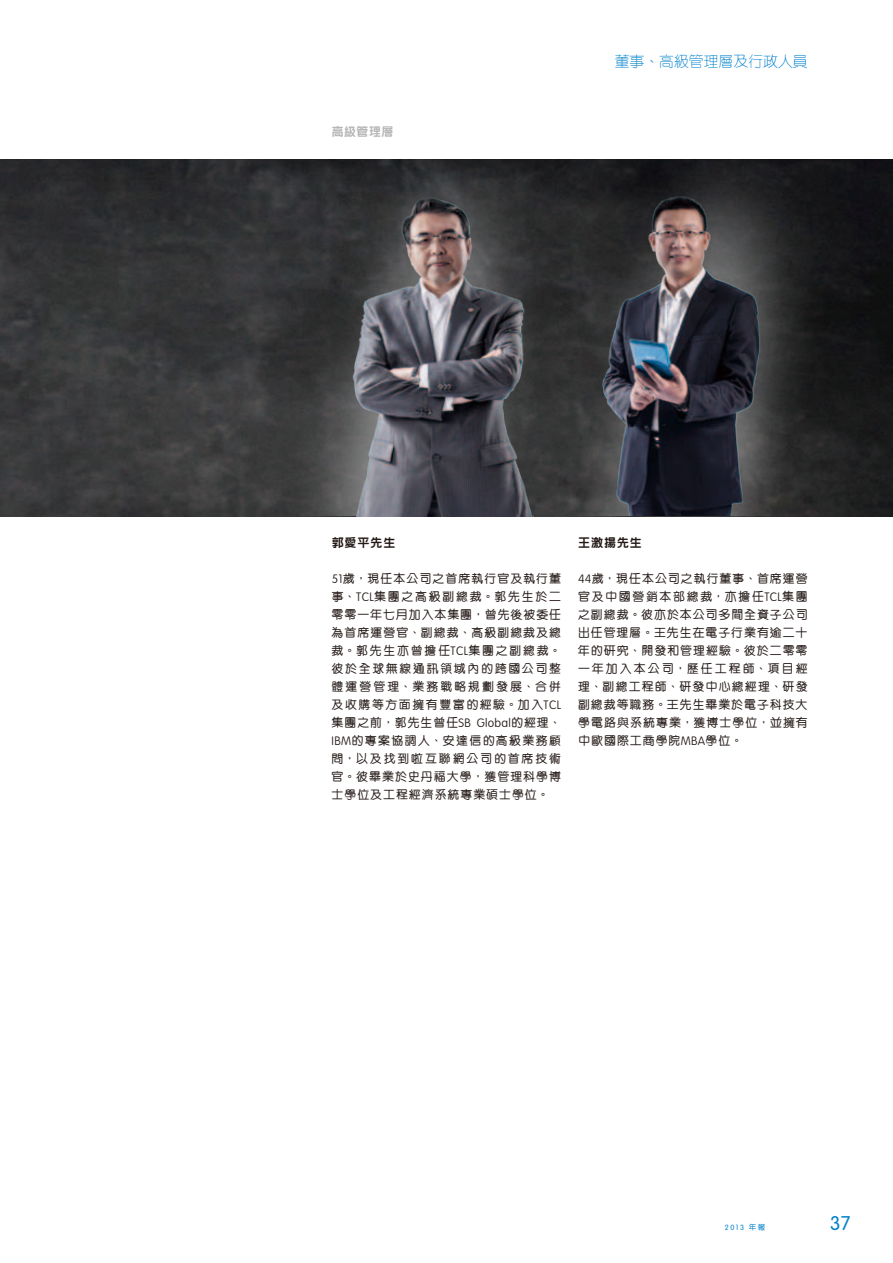
<style>
.page{position:relative;width:893px;height:1263px;background:#fff}
.page>*{position:absolute;margin:0;border:0;box-sizing:border-box;transform-origin:0 0}
.t1{font:300 19.5px "VAG Rounded Std";color:#0081cc}
.t2{font:300 15px "M Yuen HK";letter-spacing:-.01em;color:#0081cc}
.t3{font:500 12px/18px "M Yuen HK";letter-spacing:.08em;color:#231916;text-align:justify}
.t4{font:800 12px "M Yuen HK";letter-spacing:.075em;color:#231916}
.t5{font:800 12px "M Yuen HK";letter-spacing:.035em;color:#b6b6b7}
.t6{font:300 7.5px "VAG Rounded Std";color:#0081cc}
.s1{font-family:"VAG Rounded Std";font-weight:100}
.s2{font-family:"M Yuen HK";font-weight:500}
</style>
<div class="page">
<img style="left:0;top:159px;width:893px;height:357px">
<img style="left:561px;top:159px;width:270px;height:357px">
<img style="left:261px;top:159px;width:295px;height:357px">
<img style="left:343px;top:186px;width:191px;height:330px">
<img style="left:589px;top:181px;width:182px;height:335px">
<p class="t5" style="left:332px;top:123px;width:63px">高級管理層</p>
<p class="t2" style="left:615px;top:52px;width:195px">董事、高級管理層及行政人員</p>
<p class="t4" style="left:332px;top:533px;width:65px">郭愛平先生</p>
<p class="t3" style="left:331px;top:568px;width:231px"><span class="s1">51</span>歲，現任本公司之首席執行官及執行董事、<span class="s1">TCL</span>集團之高級副總裁。郭先生於二零零一年七月加入本集團，曾先後被委任為首席運營官、副總裁、高級副總裁及總裁。郭先生亦曾擔任<span class="s1">TCL</span>集團之副總裁。彼於全球無線通訊領域內的跨國公司整體運營管理、業務戰略規劃發展、合併及收購等方面擁有豐富的經驗。加入<span class="s1">TCL</span>集團之前，郭先生曾任<span class="s1">SB Global</span>的經理、<span class="s1">IBM</span>的專案協調人、安達信的高級業務顧問，以及找到啦互聯網公司的首席技術官。彼畢業於史丹福大學，獲管理科學博士學位及工程經濟系統專業碩士學位。</p>
<p class="t4" style="left:578px;top:533px;width:65px">王激揚先生</p>
<p class="t3" style="left:578px;top:568px;width:231px"><span class="s1">44</span>歲，現任本公司之執行董事、首席運營官及中國營銷本部總裁，亦擔任<span class="s1">TCL</span>集團之副總裁。彼亦於本公司多間全資子公司出任管理層。王先生在電子行業有逾二十年的研究、開發和管理經驗。彼於二零零一年加入本公司，歷任工程師、項目經理、副總工程師、研發中心總經理、研發副總裁等職務。王先生畢業於電子科技大學電路與系統專業，獲博士學位，並擁有中歐國際工商學院<span class="s1">MBA</span>學位。</p>
<p class="t6" style="left:725px;top:1223px;width:42px">2013 <span class="s2">年報</span></p>
<h1 class="t1" style="left:830px;top:1212px;width:22px">37</h1>
</div>
